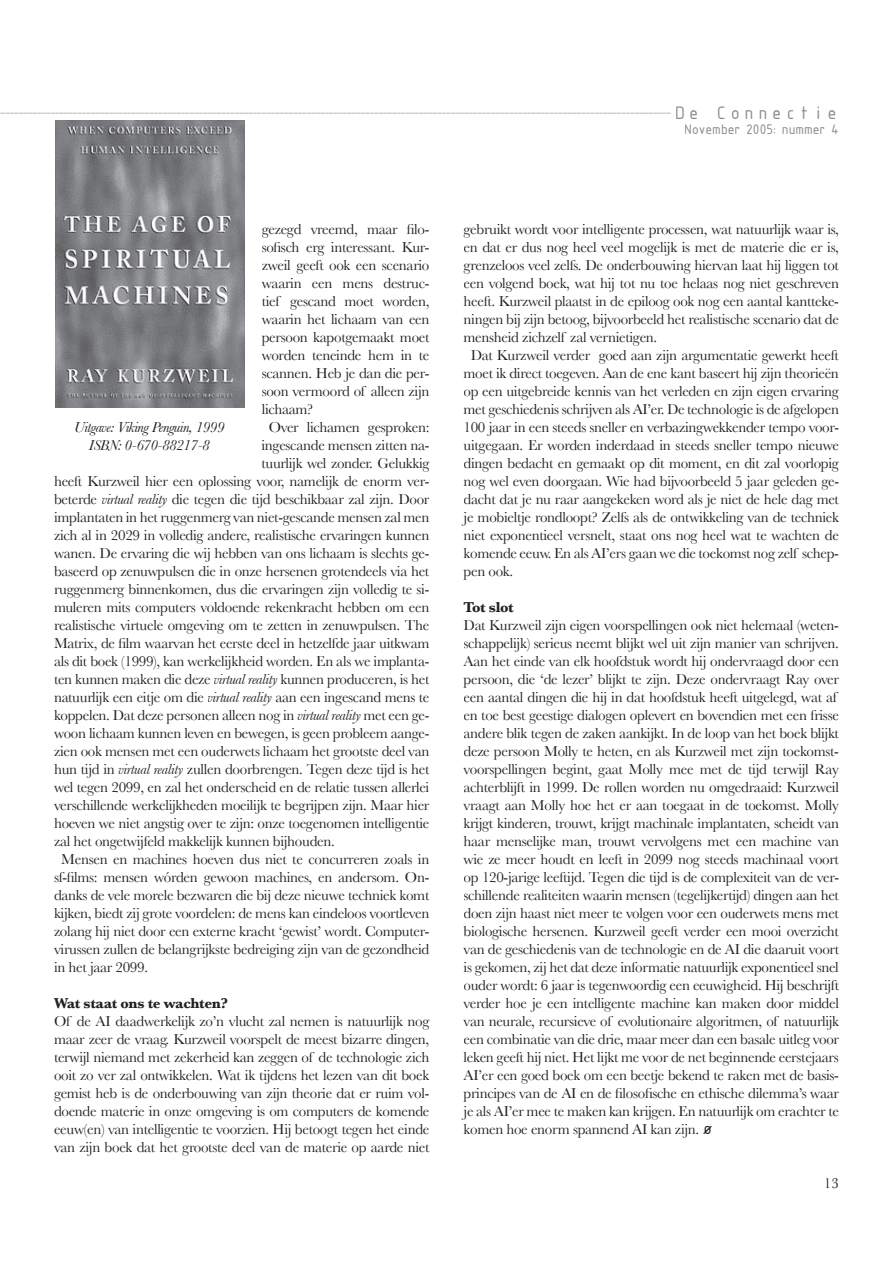
<style>
.page{position:relative;width:893px;height:1263px;background:#fff}
.page>*{position:absolute;margin:0;border:0;box-sizing:border-box;transform-origin:0 0}
.t1{font:19.5px "ISOCTEUR";color:#8a8c8f}
.t2{font:15px/18px "Baskerville";letter-spacing:-.02em;color:#231f20;text-align:justify}
.t3{font:italic 15px/18px "Baskerville";letter-spacing:-.025em;color:#231f20;text-align:center}
.t4{font:700 15px "Baskerville";letter-spacing:-.02em;color:#231f20}
.t5{font:15px "ISOCPEUR";color:#8a8c8f}
.s1{font-style:italic}
.s2{font-family:"ISOCPEUR";font-size:18px}
</style>
<div class="page">
<svg style="left:0;top:113px;width:671px;height:1px"></svg>
<img style="left:55px;top:120px;width:190px;height:287px">
<h1 class="t1" style="left:673px;top:100px;width:167px">De Connectie</h1>
<p class="t5" style="left:684px;top:119px;width:156px">November 2005: nummer 4</p>
<p class="t2" style="left:262px;top:220px;width:169px">gezegd vreemd, maar filo-</p>
<p class="t2" style="left:262px;top:238px;width:169px">sofisch erg interessant. Kur-</p>
<p class="t2" style="left:262px;top:256px;width:169px">zweil geeft ook een scenario</p>
<p class="t2" style="left:262px;top:274px;width:169px">waarin een mens destruc-</p>
<p class="t2" style="left:262px;top:292px;width:169px">tief gescand moet worden,</p>
<p class="t2" style="left:262px;top:310px;width:169px">waarin het lichaam van een</p>
<p class="t2" style="left:262px;top:328px;width:169px">persoon kapotgemaakt moet</p>
<p class="t2" style="left:262px;top:346px;width:169px">worden teneinde hem in te</p>
<p class="t2" style="left:262px;top:364px;width:169px">scannen. Heb je dan die per-</p>
<p class="t2" style="left:262px;top:382px;width:169px">soon vermoord of alleen zijn</p>
<p class="t2" style="left:262px;top:400px;width:53px">lichaam?</p>
<p class="t2" style="left:269px;top:418px;width:162px">Over lichamen gesproken:</p>
<p class="t2" style="left:261px;top:436px;width:169px">ingescande mensen zitten na-</p>
<p class="t2" style="left:261px;top:454px;width:169px">tuurlijk wel zonder. Gelukkig</p>
<p class="t2" style="left:54px;top:472px;width:377px">heeft Kurzweil hier een oplossing voor, namelijk de enorm ver-</p>
<p class="t2" style="left:54px;top:490px;width:377px">beterde <span class="s1">virtual reality</span> die tegen die tijd beschikbaar zal zijn. Door</p>
<p class="t2" style="left:54px;top:508px;width:377px">implantaten in het ruggenmerg van niet-gescande mensen zal men</p>
<p class="t2" style="left:54px;top:526px;width:377px">zich al in 2029 in volledig andere, realistische ervaringen kunnen</p>
<p class="t2" style="left:54px;top:544px;width:377px">wanen. De ervaring die wij hebben van ons lichaam is slechts ge-</p>
<p class="t2" style="left:54px;top:562px;width:377px">baseerd op zenuwpulsen die in onze hersenen grotendeels via het</p>
<p class="t2" style="left:54px;top:580px;width:377px">ruggenmerg binnenkomen, dus die ervaringen zijn volledig te si-</p>
<p class="t2" style="left:54px;top:598px;width:377px">muleren mits computers voldoende rekenkracht hebben om een</p>
<p class="t2" style="left:54px;top:616px;width:377px">realistische virtuele omgeving om te zetten in zenuwpulsen. The</p>
<p class="t2" style="left:54px;top:634px;width:377px">Matrix, de film waarvan het eerste deel in hetzelfde jaar uitkwam</p>
<p class="t2" style="left:54px;top:652px;width:377px">als dit boek (1999), kan werkelijkheid worden. En als we implanta-</p>
<p class="t2" style="left:54px;top:670px;width:377px">ten kunnen maken die deze <span class="s1">virtual reality</span> kunnen produceren, is het</p>
<p class="t2" style="left:54px;top:688px;width:377px">natuurlijk een eitje om die <span class="s1">virtual reality</span> aan een ingescand mens te</p>
<p class="t2" style="left:54px;top:706px;width:377px">koppelen. Dat deze personen alleen nog in <span class="s1">virtual reality</span> met een ge-</p>
<p class="t2" style="left:54px;top:724px;width:377px">woon lichaam kunnen leven en bewegen, is geen probleem aange-</p>
<p class="t2" style="left:54px;top:742px;width:377px">zien ook mensen met een ouderwets lichaam het grootste deel van</p>
<p class="t2" style="left:54px;top:760px;width:377px">hun tijd in <span class="s1">virtual reality</span> zullen doorbrengen. Tegen deze tijd is het</p>
<p class="t2" style="left:54px;top:778px;width:377px">wel tegen 2099, en zal het onderscheid en de relatie tussen allerlei</p>
<p class="t2" style="left:54px;top:796px;width:377px">verschillende werkelijkheden moeilijk te begrijpen zijn. Maar hier</p>
<p class="t2" style="left:54px;top:814px;width:377px">hoeven we niet angstig over te zijn: onze toegenomen intelligentie</p>
<p class="t2" style="left:54px;top:832px;width:282px">zal het ongetwijfeld makkelijk kunnen bijhouden.</p>
<p class="t2" style="left:61px;top:850px;width:370px">Mensen en machines hoeven dus niet te concurreren zoals in</p>
<p class="t2" style="left:54px;top:868px;width:377px">sf-films: mensen wórden gewoon machines, en andersom. On-</p>
<p class="t2" style="left:54px;top:886px;width:377px">danks de vele morele bezwaren die bij deze nieuwe techniek komt</p>
<p class="t2" style="left:54px;top:904px;width:377px">kijken, biedt zij grote voordelen: de mens kan eindeloos voortleven</p>
<p class="t2" style="left:54px;top:922px;width:377px">zolang hij niet door een externe kracht ‘gewist’ wordt. Computer-</p>
<p class="t2" style="left:54px;top:940px;width:377px">virussen zullen de belangrijkste bedreiging zijn van de gezondheid</p>
<p class="t2" style="left:54px;top:958px;width:96px">in het jaar 2099.</p>
<p class="t4" style="left:54px;top:994px;width:175px">Wat staat ons te wachten?</p>
<p class="t2" style="left:54px;top:1012px;width:377px">Of de AI daadwerkelijk zo’n vlucht zal nemen is natuurlijk nog maar zeer de vraag. Kurzweil voorspelt de meest bizarre dingen, terwijl niemand met zekerheid kan zeggen of de technologie zich ooit zo ver zal ontwikkelen. Wat ik tijdens het lezen van dit boek gemist heb is de onderbouwing van zijn theorie dat er ruim vol&shy;doende materie in onze omgeving is om computers de komende eeuw(en) van intelligentie te voorzien. Hij betoogt tegen het einde van zijn boek dat het grootste deel van de materie op aarde niet</p>
<p class="t3" style="left:74px;top:418px;width:152px">Uitgave: Viking Penguin, 1999<br>ISBN: 0-670-88217-8</p>
<p class="t2" style="left:464px;top:220px;width:377px">gebruikt wordt voor intelligente processen, wat natuurlijk waar is,</p>
<p class="t2" style="left:464px;top:238px;width:377px">en dat er dus nog heel veel mogelijk is met de materie die er is,</p>
<p class="t2" style="left:464px;top:256px;width:377px">grenzeloos veel zelfs. De onderbouwing hiervan laat hij liggen tot</p>
<p class="t2" style="left:464px;top:274px;width:377px">een volgend boek, wat hij tot nu toe helaas nog niet geschreven</p>
<p class="t2" style="left:464px;top:292px;width:377px">heeft. Kurzweil plaatst in de epiloog ook nog een aantal kantteke-</p>
<p class="t2" style="left:464px;top:310px;width:377px">ningen bij zijn betoog, bijvoorbeeld het realistische scenario dat de</p>
<p class="t2" style="left:464px;top:328px;width:195px">mensheid zichzelf zal vernietigen.</p>
<p class="t2" style="left:471px;top:346px;width:370px">Dat Kurzweil verder goed aan zijn argumentatie gewerkt heeft</p>
<p class="t2" style="left:464px;top:364px;width:377px">moet ik direct toegeven. Aan de ene kant baseert hij zijn theorieën</p>
<p class="t2" style="left:464px;top:382px;width:377px">op een uitgebreide kennis van het verleden en zijn eigen ervaring</p>
<p class="t2" style="left:464px;top:400px;width:377px">met geschiedenis schrijven als AI’er. De technologie is de afgelopen</p>
<p class="t2" style="left:464px;top:418px;width:377px">100 jaar in een steeds sneller en verbazingwekkender tempo voor-</p>
<p class="t2" style="left:464px;top:436px;width:377px">uitgegaan. Er worden inderdaad in steeds sneller tempo nieuwe</p>
<p class="t2" style="left:464px;top:454px;width:377px">dingen bedacht en gemaakt op dit moment, en dit zal voorlopig</p>
<p class="t2" style="left:464px;top:472px;width:377px">nog wel even doorgaan. Wie had bijvoorbeeld 5 jaar geleden ge-</p>
<p class="t2" style="left:464px;top:490px;width:377px">dacht dat je nu raar aangekeken word als je niet de hele dag met</p>
<p class="t2" style="left:464px;top:508px;width:377px">je mobieltje rondloopt? Zelfs als de ontwikkeling van de techniek</p>
<p class="t2" style="left:464px;top:526px;width:377px">niet exponentieel versnelt, staat ons nog heel wat te wachten de</p>
<p class="t2" style="left:464px;top:544px;width:377px">komende eeuw. En als AI’ers gaan we die toekomst nog zelf schep-</p>
<p class="t2" style="left:464px;top:562px;width:51px">pen ook.</p>
<p class="t4" style="left:464px;top:598px;width:52px">Tot slot</p>
<p class="t2" style="left:464px;top:616px;width:377px;text-align:left">Dat Kurzweil zijn eigen voorspellingen ook niet helemaal (weten&shy;schappelijk) serieus neemt blijkt wel uit zijn manier van schrijven.<br>Aan het einde van elk hoofdstuk wordt hij ondervraagd door een persoon, die ‘de lezer’ blijkt te zijn. Deze ondervraagt Ray over een aantal dingen die hij in dat hoofdstuk heeft uitgelegd, wat af en toe best geestige dialogen oplevert en bovendien met een frisse andere blik tegen de zaken aankijkt. In de loop van het boek blijkt deze persoon Molly te heten, en als Kurzweil met zijn toekomst&shy;voorspellingen begint, gaat Molly mee met de tijd terwijl Ray achterblijft in 1999. De rollen worden nu omgedraaid: Kurzweil vraagt aan Molly hoe het er aan toegaat in de toekomst. Molly krijgt kinderen, trouwt, krijgt machinale implantaten, scheidt van haar menselijke man, trouwt vervolgens met een machine van wie ze meer houdt en leeft in 2099 nog steeds machinaal voort op 120-jarige leeftijd. Tegen die tijd is de complexiteit van de ver&shy;schillende realiteiten waarin mensen (tegelijkertijd) dingen aan het doen zijn haast niet meer te volgen voor een ouderwets mens met biologische hersenen. Kurzweil geeft verder een mooi overzicht van de geschiedenis van de technologie en de AI die daaruit voort is gekomen, zij het dat deze informatie natuurlijk exponentieel snel ouder wordt: 6 jaar is tegenwoordig een eeuwigheid. Hij beschrijft verder hoe je een intelligente machine kan maken door middel van neurale, recursieve of evolutionaire algoritmen, of natuurlijk een combinatie van die drie, maar meer dan een basale uitleg voor leken geeft hij niet. Het lijkt me voor de net beginnende eerstejaars AI’er een goed boek om een beetje bekend te raken met de basis&shy;principes van de AI en de filosofische en ethische dilemma’s waar je als AI’er mee te maken kan krijgen. En natuurlijk om erachter te komen hoe enorm spannend AI kan zijn. <span class="s2">ø</span></p>
<p class="t2" style="left:824px;top:1174px;width:16px">13</p>
</div>
